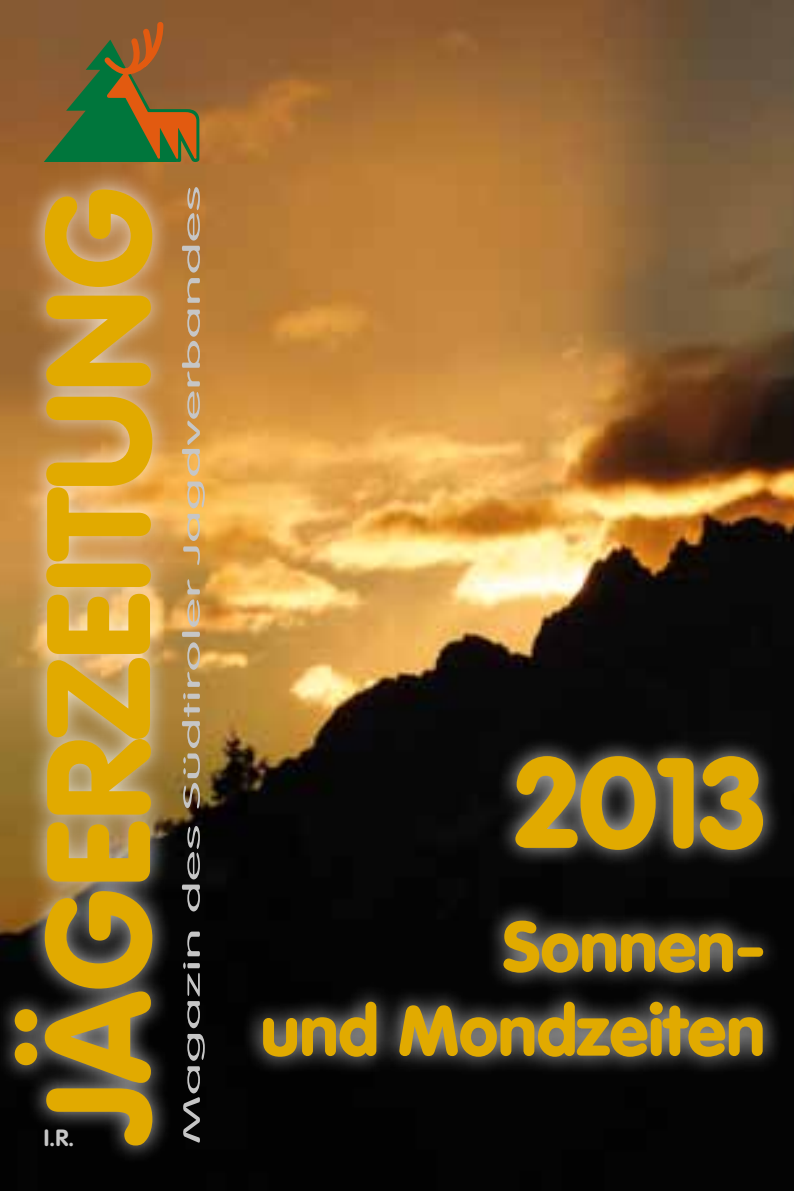
<style>
.page{position:relative;width:794px;height:1191px;background:#fff}
.page>*{position:absolute;margin:0;border:0;box-sizing:border-box;transform-origin:0 0}
.t1{font:900 144.55px "VAG Rounded Std";color:#e1aa00}
.t2{font:900 126px "VAG Rounded Std";color:#e1aa00}
.t3{font:900 70px/84px "VAG Rounded Std";color:#e1aa00;text-align:right}
.t4{font:300 23.1px "VAG Rounded Std";color:#c6c6c6;scale:2.53 1}
.t5{font:700 23.1px "VAG Rounded Std";color:#c6c6c6}
</style>
<div class="page">
<img style="left:0;top:0;width:794px;height:1191px">
<div style="left:0;top:168px;width:173px;height:997px;background:#fff;opacity:.75"></div>
<div style="left:241px;top:736px;width:543px;height:340px;background:#fff;opacity:.75"></div>
<svg style="left:44px;top:22px;width:156px;height:140px;background:#6b6430"></svg>
<h1 class="t1" style="left:12px;top:1144px;width:960px;rotate:-90deg">Jägerzeitung</h1>
<p class="t4" style="left:178px;top:1144px;width:380px;rotate:-90deg">Magazin des Südtiroler Jagdverbandes</p>
<p class="t5" style="left:44px;top:1124px;width:32px">I.R.</p>
<h2 class="t2" style="left:515px;top:727px;width:251px">2013</h2>
<h3 class="t3" style="left:261px;top:907px;width:506px">Sonnen-<br>und Mondzeiten</h3>
</div>
